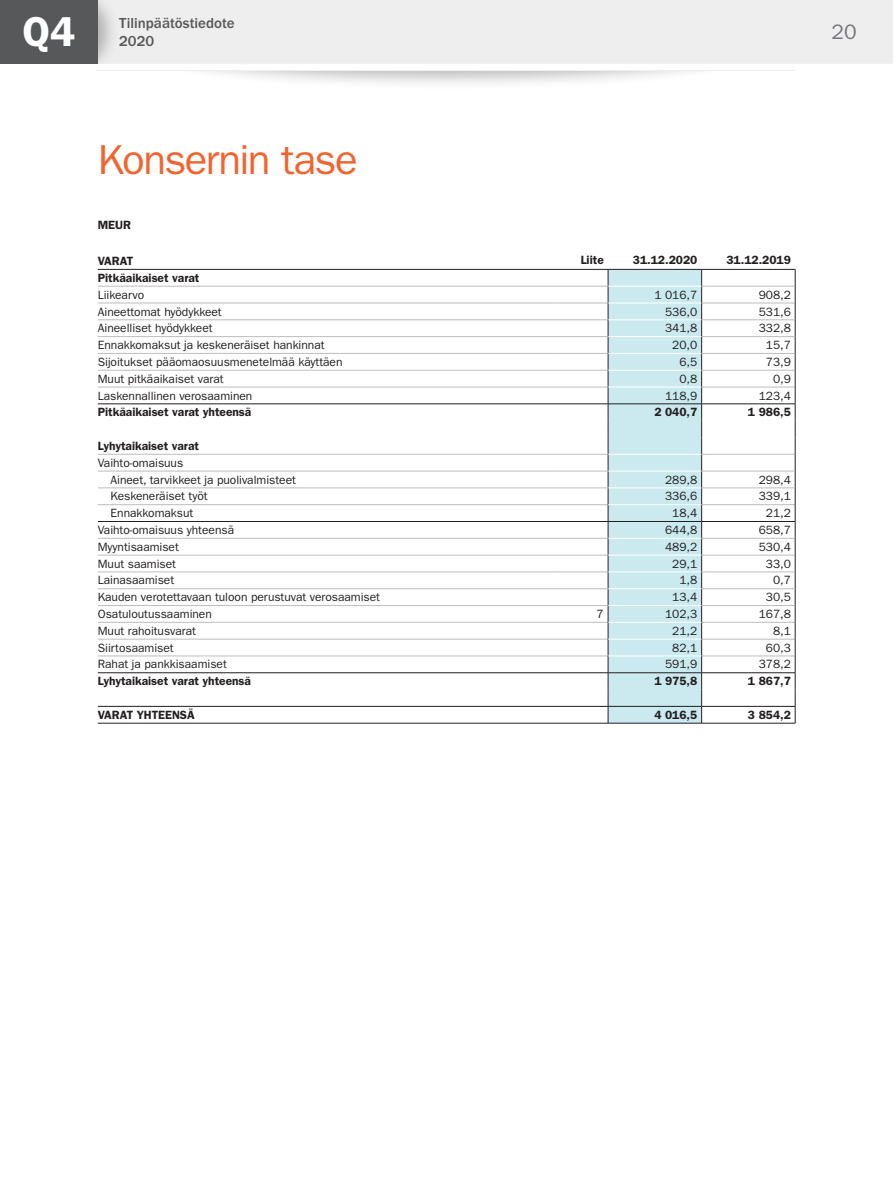
<style>
.page{position:relative;width:893px;height:1191px;background:#fff}
.page>*{position:absolute;margin:0;border:0;box-sizing:border-box;transform-origin:0 0}
.t1{font:42px "ITC Franklin Gothic Std";letter-spacing:-.035em;color:#f2642f}
.t2{font:600 42px "ITC Franklin Gothic Std";color:#fff}
.t3{font:21px "ITC Franklin Gothic Std";color:#76787b}
.t4{font:500 15px/18px "ITC Franklin Gothic Std";color:#57585a}
.Table_1_le{font:12px "ITC Franklin Gothic Std";letter-spacing:-.005em;color:#231f20}
.Table_2_ri{font:12px "ITC Franklin Gothic Std";letter-spacing:-.005em;color:#231f20}
.Table_1_le_bold{font:600 12px "ITC Franklin Gothic Std";letter-spacing:-.005em;color:#231f20}
.Table_1_le_indent{font:12px "ITC Franklin Gothic Std";letter-spacing:-.005em;color:#231f20}
.Table_2_ri_bold{font:600 12px "ITC Franklin Gothic Std";letter-spacing:-.005em;color:#231f20}
</style>
<div class="page">
<div style="left:138px;top:2px;width:623px;height:89px;background:#231f20;opacity:.3"></div>
<div style="left:0;top:53px;width:893px;height:17px;background:#fff"></div>
<div style="left:120px;top:0;width:773px;height:64px;background:#eeeeef"></div>
<div style="left:98px;top:0;width:22px;height:64px;background:#231f20;opacity:.3"></div>
<hr style="left:98px;top:723px;width:459px;height:1px;background:#231f20">
<hr style="left:608px;top:723px;width:94px;height:1px;background:#231f20">
<hr style="left:557px;top:723px;width:51px;height:1px;background:#231f20">
<hr style="left:702px;top:723px;width:93px;height:1px;background:#231f20">
<svg style="left:98px;top:268px;width:698px;height:455px"></svg>
<div style="left:0;top:0;width:98px;height:64px;background:#57585a"></div>
<h1 class="t2" style="left:22px;top:7px;width:54px">Q4</h1>
<p class="t4" style="left:119px;top:14px;width:117px">Tilinpäätöstiedote<br>2020</p>
<p class="t1" style="left:98px;top:136px;width:261px">Konsernin tase</p>
<p class="Table_1_le_bold" style="left:98px;top:218px;width:35px">MEUR</p>
<p class="Table_1_le_bold" style="left:98px;top:254px;width:37px">VARAT</p>
<p class="Table_2_ri_bold" style="left:581px;top:253px;width:25px">Liite</p>
<p class="Table_2_ri_bold" style="left:633px;top:253px;width:66px">31.12.2020</p>
<p class="Table_2_ri_bold" style="left:726px;top:253px;width:66px">31.12.2019</p>
<p class="Table_1_le_bold" style="left:98px;top:271px;width:103px">Pitkäaikaiset varat</p>
<p class="Table_1_le" style="left:98px;top:288px;width:48px">Liikearvo</p>
<p class="Table_2_ri" style="left:654px;top:288px;width:44px">1 016,7</p>
<p class="Table_2_ri" style="left:759px;top:288px;width:34px">908,2</p>
<p class="Table_1_le" style="left:98px;top:304px;width:125px">Aineettomat hyödykkeet</p>
<p class="Table_2_ri" style="left:665px;top:304px;width:34px">536,0</p>
<p class="Table_2_ri" style="left:759px;top:304px;width:34px">531,6</p>
<p class="Table_1_le" style="left:98px;top:321px;width:116px">Aineelliset hyödykkeet</p>
<p class="Table_2_ri" style="left:665px;top:321px;width:34px">341,8</p>
<p class="Table_2_ri" style="left:759px;top:321px;width:34px">332,8</p>
<p class="Table_1_le" style="left:98px;top:338px;width:228px">Ennakkomaksut ja keskeneräiset hankinnat</p>
<p class="Table_2_ri" style="left:672px;top:338px;width:27px">20,0</p>
<p class="Table_2_ri" style="left:766px;top:338px;width:27px">15,7</p>
<p class="Table_1_le" style="left:98px;top:355px;width:246px">Sijoitukset pääomaosuusmenetelmää käyttäen</p>
<p class="Table_2_ri" style="left:679px;top:355px;width:19px">6,5</p>
<p class="Table_2_ri" style="left:766px;top:355px;width:27px">73,9</p>
<p class="Table_1_le" style="left:98px;top:372px;width:127px">Muut pitkäaikaiset varat</p>
<p class="Table_2_ri" style="left:679px;top:372px;width:19px">0,8</p>
<p class="Table_2_ri" style="left:773px;top:372px;width:19px">0,9</p>
<p class="Table_1_le" style="left:98px;top:388px;width:156px">Laskennallinen verosaaminen</p>
<p class="Table_2_ri" style="left:665px;top:388px;width:34px">118,9</p>
<p class="Table_2_ri" style="left:759px;top:388px;width:34px">123,4</p>
<p class="Table_1_le_bold" style="left:98px;top:405px;width:155px">Pitkäaikaiset varat yhteensä</p>
<p class="Table_2_ri_bold" style="left:654px;top:405px;width:44px">2 040,7</p>
<p class="Table_2_ri_bold" style="left:748px;top:405px;width:44px">1 986,5</p>
<p class="Table_1_le_bold" style="left:98px;top:439px;width:103px">Lyhytaikaiset varat</p>
<p class="Table_1_le" style="left:98px;top:456px;width:87px">Vaihto-omaisuus</p>
<p class="Table_1_le_indent" style="left:111px;top:472px;width:187px">Aineet, tarvikkeet ja puolivalmisteet</p>
<p class="Table_2_ri" style="left:665px;top:472px;width:34px">289,8</p>
<p class="Table_2_ri" style="left:759px;top:472px;width:34px">298,4</p>
<p class="Table_1_le_indent" style="left:111px;top:489px;width:99px">Keskeneräiset työt</p>
<p class="Table_2_ri" style="left:665px;top:489px;width:34px">336,6</p>
<p class="Table_2_ri" style="left:759px;top:489px;width:34px">339,1</p>
<p class="Table_1_le_indent" style="left:111px;top:506px;width:84px">Ennakkomaksut</p>
<p class="Table_2_ri" style="left:672px;top:506px;width:27px">18,4</p>
<p class="Table_2_ri" style="left:766px;top:506px;width:27px">21,2</p>
<p class="Table_1_le" style="left:98px;top:523px;width:138px">Vaihto-omaisuus yhteensä</p>
<p class="Table_2_ri" style="left:665px;top:523px;width:34px">644,8</p>
<p class="Table_2_ri" style="left:759px;top:523px;width:34px">658,7</p>
<p class="Table_1_le" style="left:98px;top:540px;width:83px">Myyntisaamiset</p>
<p class="Table_2_ri" style="left:665px;top:540px;width:34px">489,2</p>
<p class="Table_2_ri" style="left:759px;top:540px;width:34px">530,4</p>
<p class="Table_1_le" style="left:98px;top:556px;width:80px">Muut saamiset</p>
<p class="Table_2_ri" style="left:672px;top:556px;width:27px">29,1</p>
<p class="Table_2_ri" style="left:766px;top:556px;width:27px">33,0</p>
<p class="Table_1_le" style="left:98px;top:573px;width:78px">Lainasaamiset</p>
<p class="Table_2_ri" style="left:679px;top:573px;width:19px">1,8</p>
<p class="Table_2_ri" style="left:773px;top:573px;width:19px">0,7</p>
<p class="Table_1_le" style="left:98px;top:590px;width:284px">Kauden verotettavaan tuloon perustuvat verosaamiset</p>
<p class="Table_2_ri" style="left:672px;top:590px;width:27px">13,4</p>
<p class="Table_2_ri" style="left:766px;top:590px;width:27px">30,5</p>
<p class="Table_1_le" style="left:98px;top:607px;width:116px">Osatuloutussaaminen</p>
<p class="Table_2_ri" style="left:597px;top:607px;width:9px">7</p>
<p class="Table_2_ri" style="left:665px;top:607px;width:34px">102,3</p>
<p class="Table_2_ri" style="left:759px;top:607px;width:34px">167,8</p>
<p class="Table_1_le" style="left:98px;top:624px;width:100px">Muut rahoitusvarat</p>
<p class="Table_2_ri" style="left:672px;top:624px;width:27px">21,2</p>
<p class="Table_2_ri" style="left:773px;top:624px;width:19px">8,1</p>
<p class="Table_1_le" style="left:98px;top:640px;width:77px">Siirtosaamiset</p>
<p class="Table_2_ri" style="left:672px;top:640px;width:27px">82,1</p>
<p class="Table_2_ri" style="left:766px;top:640px;width:27px">60,3</p>
<p class="Table_1_le" style="left:98px;top:657px;width:131px">Rahat ja pankkisaamiset</p>
<p class="Table_2_ri" style="left:665px;top:657px;width:34px">591,9</p>
<p class="Table_2_ri" style="left:759px;top:657px;width:34px">378,2</p>
<p class="Table_1_le_bold" style="left:98px;top:674px;width:155px">Lyhytaikaiset varat yhteensä</p>
<p class="Table_2_ri_bold" style="left:654px;top:674px;width:44px">1 975,8</p>
<p class="Table_2_ri_bold" style="left:748px;top:674px;width:44px">1 867,7</p>
<p class="Table_1_le_bold" style="left:98px;top:707px;width:98px">VARAT YHTEENSÄ</p>
<p class="Table_2_ri_bold" style="left:654px;top:707px;width:44px">4 016,5</p>
<p class="Table_2_ri_bold" style="left:748px;top:707px;width:44px">3 854,2</p>
<h2 class="t3" style="left:831px;top:20px;width:27px">20</h2>
</div>
